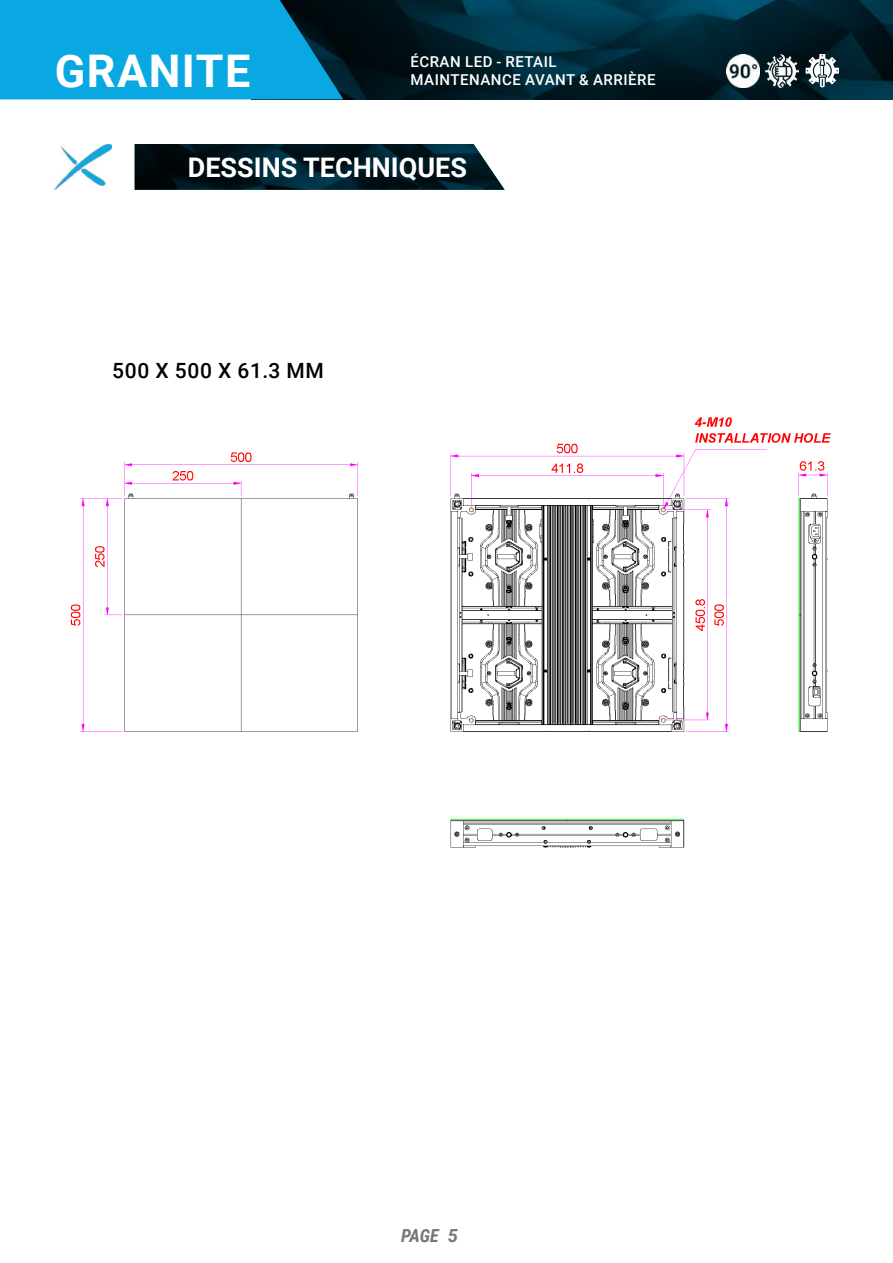
<style>
.page{position:relative;width:893px;height:1263px;background:#fff}
.page>*{position:absolute;margin:0;border:0;box-sizing:border-box;transform-origin:0 0}
.t1{font:700 45px "Roboto";letter-spacing:.03em;color:#fff}
.t2{font:700 27px "Roboto";color:#fff}
.t3{font:500 21px "Roboto";letter-spacing:.035em;color:#000}
.t4{font:italic 700 18px "Roboto Condensed";color:#767778}
.t5{font:500 15px/18px "Roboto";letter-spacing:.035em;color:#fff}
.s1{font-family:"Roboto";color:#787677}
</style>
<div class="page">
<img style="left:343px;top:0;width:550px;height:99px">
<svg style="left:0;top:0;width:343px;height:99px;background:#099acf"></svg>
<svg style="left:806px;top:54px;width:33px;height:33px"></svg>
<img style="left:727px;top:54px;width:33px;height:33px">
<img style="left:765px;top:54px;width:33px;height:33px">
<img style="left:135px;top:144px;width:370px;height:46px">
<img style="left:54px;top:144px;width:58px;height:46px">
<img style="left:70px;top:417px;width:761px;height:431px">
<h1 class="t1" style="left:55px;top:40px;width:197px">GRANITE</h1>
<p class="t5" style="left:410px;top:52px;width:247px">ÉCRAN LED - RETAIL<br>MAINTENANCE AVANT &amp; ARRIÈRE</p>
<h2 class="t2" style="left:188px;top:149px;width:281px">DESSINS TECHNIQUES</h2>
<h3 class="t3" style="left:112px;top:356px;width:213px">500 X 500 X 61.3 MM</h3>
<p class="t4" style="left:401px;top:1223px;width:58px">PAGE <span class="s1">5</span></p>
</div>
